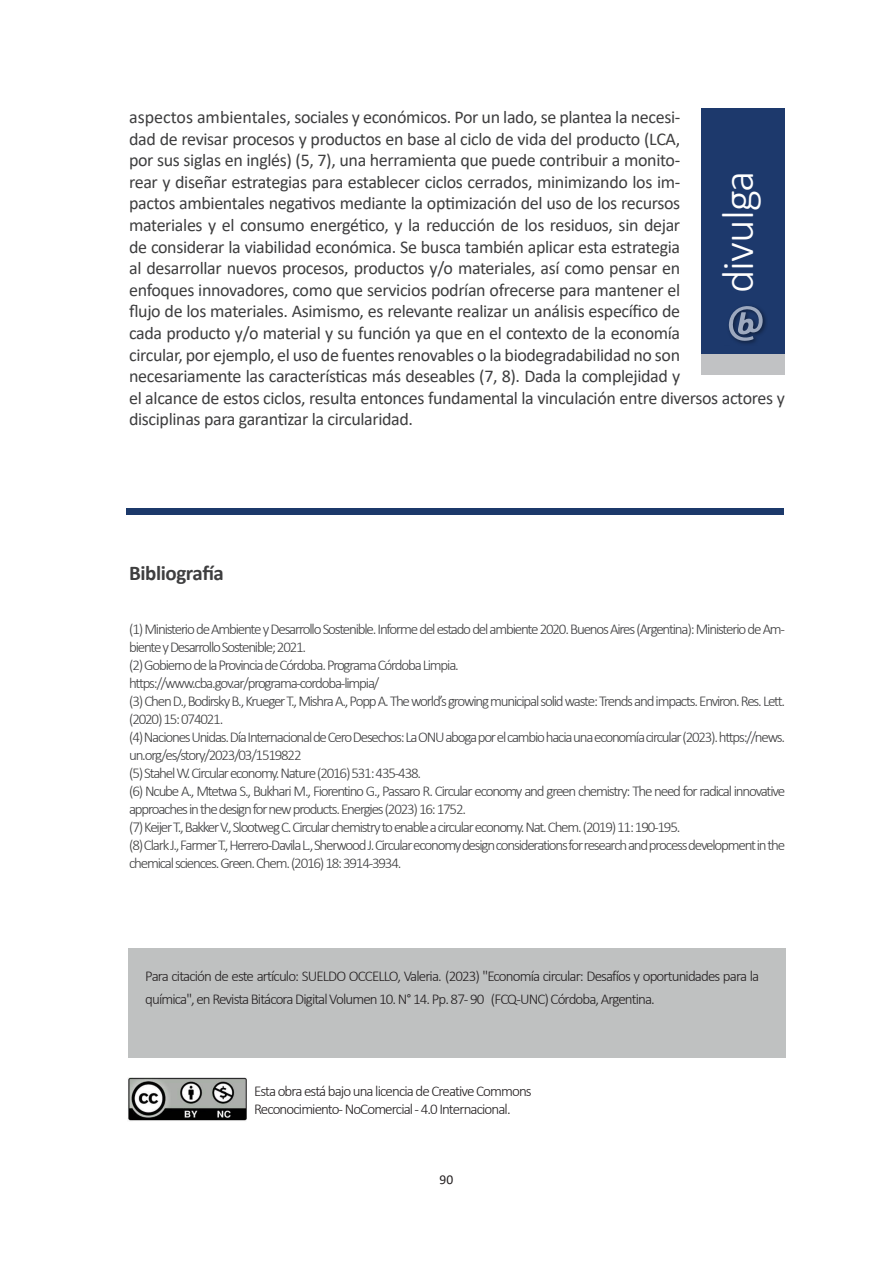
<style>
.page{position:relative;width:893px;height:1263px;background:#fff}
.page>*{position:absolute;margin:0;border:0;box-sizing:border-box;transform-origin:0 0}
.t1{font:300 45px "Calibri";letter-spacing:-.02em;color:#fff}
.t2{font:700 21px "Calibri";letter-spacing:-.02em;color:#3e3e3f}
.t3{font:18px/21.6px "Calibri";letter-spacing:-.02em;color:#3e3e3f}
.t4{font:300 15px/18px "Calibri";letter-spacing:-.08em;color:#3e3e3f}
.t5{font:300 15px/22.5px "Calibri";letter-spacing:-.06em;color:#231f20}
.t6{font:13.5px "Calibri";color:#231f20}
</style>
<div class="page">
<div style="left:702px;top:108px;width:83px;height:247px;background:#1d396c"></div>
<div style="left:702px;top:355px;width:83px;height:20px;background:#c1c2c4"></div>
<svg style="left:729px;top:306px;width:37px;height:38px"></svg>
<div style="left:128px;top:948px;width:657px;height:109px;background:#bfc1c1"></div>
<img style="left:128px;top:1077px;width:119px;height:44px">
<div style="left:126px;top:508px;width:657px;height:7px;background:#1c396a"></div>
<p class="t3" style="left:129px;top:106px;width:657px">aspectos ambientales, sociales y económicos. Por un lado, se plantea la necesi-<br>dad de revisar procesos y productos en base al ciclo de vida del producto (LCA,<br>por sus siglas en inglés) (5, 7), una herramienta que puede contribuir a monito-<br>rear y diseñar estrategias para establecer ciclos cerrados, minimizando los im-<br>pactos ambientales negativos mediante la optimización del uso de los recursos<br>materiales y el consumo energético, y la reducción de los residuos, sin dejar<br>de considerar la viabilidad económica. Se busca también aplicar esta estrategia<br>al desarrollar nuevos procesos, productos y/o materiales, así como pensar en<br>enfoques innovadores, como que servicios podrían ofrecerse para mantener el<br>flujo de los materiales. Asimismo, es relevante realizar un análisis específico de<br>cada producto y/o material y su función ya que en el contexto de la economía<br>circular, por ejemplo, el uso de fuentes renovables o la biodegradabilidad no son necesariamente las características más deseables (7, 8). Dada la complejidad y<br>el alcance de estos ciclos, resulta entonces fundamental la vinculación entre diversos actores y disciplinas para garantizar la circularidad.</p>
<p class="t1" style="left:710px;top:293px;width:124px;rotate:-90deg">divulga</p>
<p class="t2" style="left:129px;top:558px;width:96px">Bibliografía</p>
<p class="t4" style="left:129px;top:620px;width:657px">(1) Ministerio de Ambiente y Desarrollo Sostenible. Informe del estado del ambiente 2020. Buenos Aires (Argentina): Ministerio de Am&shy;biente y Desarrollo Sostenible; 2021.</p>
<p class="t4" style="left:129px;top:656px;width:331px">(2) Gobierno de la Provincia de Córdoba. Programa Córdoba Limpia.</p>
<p class="t4" style="left:129px;top:674px;width:252px">https://www.cba.gov.ar/programa-cordoba-limpia/</p>
<p class="t4" style="left:129px;top:692px;width:658px">(3) Chen D., Bodirsky B., Krueger T., Mishra A., Popp A. The world’s growing municipal solid waste: Trends and impacts. Environ. Res. Lett. (2020) 15: 074021.</p>
<p class="t4" style="left:129px;top:728px;width:657px">(4) Naciones Unidas. Día Internacionalde Cero Desechos: La ONU aboga por elcambio hacia una economía circular (2023). https://news. un.org/es/story/2023/03/1519822</p>
<p class="t4" style="left:129px;top:764px;width:294px">(5) Stahel W. Circular economy. Nature (2016) 531: 435-438.</p>
<p class="t4" style="left:129px;top:782px;width:657px">(6) Ncube A., Mtetwa S., Bukhari M., Fiorentino G., Passaro R. Circular economy and green chemistry: The need for radical innovative approaches in the design for new products. Energies (2023) 16: 1752.</p>
<p class="t4" style="left:129px;top:818px;width:553px">(7) Keijer T., Bakker V., Slootweg C. Circular chemistry to enable a circular economy. Nat. Chem. (2019) 11: 190-195.</p>
<p class="t4" style="left:129px;top:836px;width:657px">(8) Clark J., Farmer T., Herrero-Davila L., Sherwood J. Circular economy design considerations for research and process development in the chemical sciences. Green. Chem. (2016) 18: 3914-3934.</p>
<p class="t5" style="left:145px;top:965px;width:615px">Para citación de este artículo: SUELDO OCCELLO, Valeria. (2023) "Economía circular: Desafíos y oportunidades para la química", en Revista Bitácora Digital Volumen 10. N° 14. Pp. 87 - 90 (FCQ-UNC) Córdoba, Argentina.</p>
<p class="t5" style="left:254px;top:1079px;width:279px">Esta obra está bajo una licencia de Creative Commons</p>
<p class="t5" style="left:254px;top:1097px;width:258px">Reconocimiento - NoComercial - 4.0 Internacional.</p>
<p class="t6" style="left:440px;top:1170px;width:15px">90</p>
</div>
